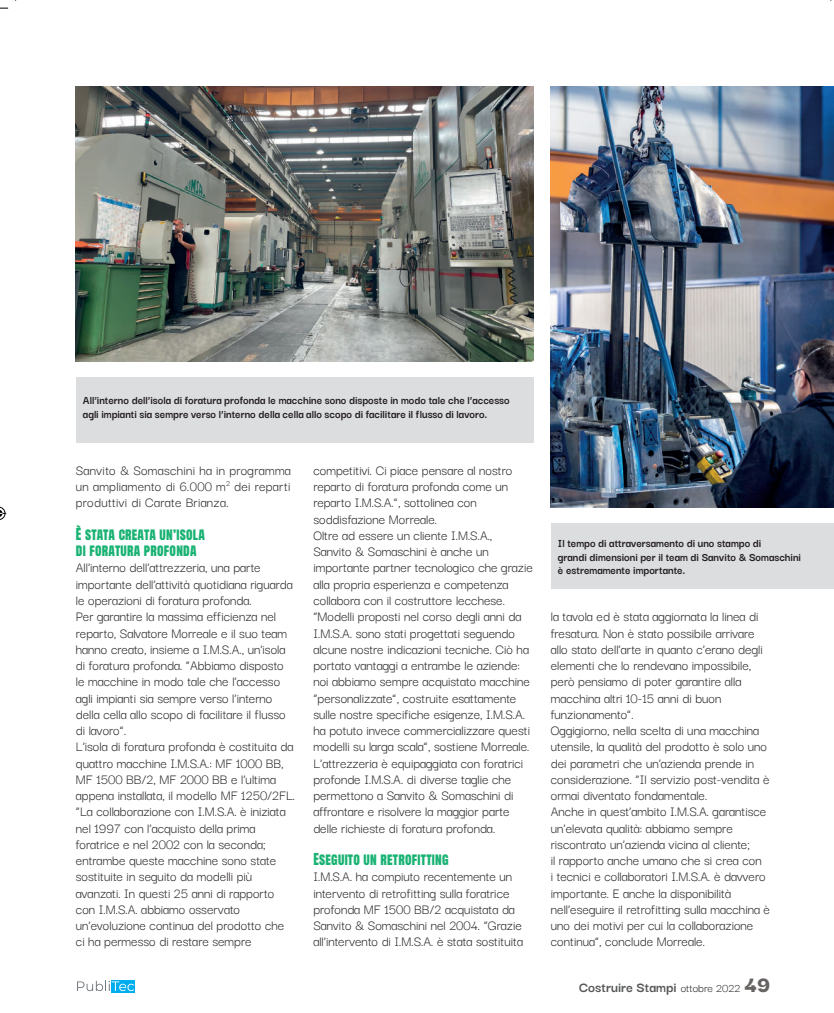
<style>
.page{position:relative;width:834px;height:1013px;background:#fff}
.page>*{position:absolute;margin:0;border:0;box-sizing:border-box;transform-origin:0 0}
.t1{font:15px/16.2px "Darker Grotesque";color:#231f20}
.t2{font:700 15px "Darker Grotesque";color:#57585a}
.t3{font:13.75px/16.2px "Anton";letter-spacing:.02em;color:#19b273}
.t4{font:700 12.5px/13.8px "Darker Grotesque";color:#231f20;scale:.95 1}
.s1{font-weight:400;font-size:12.5px;color:#231f20}
.s2{font-weight:900;font-size:23.75px;color:#676363}
</style>
<div class="page">
<svg style="left:111px;top:980px;width:24px;height:12px"></svg>
<svg style="left:77px;top:980px;width:57px;height:10px"></svg>
<div style="left:76px;top:377px;width:457px;height:65px;background:#dcdddf"></div>
<img style="left:76px;top:86px;width:457px;height:275px">
<img style="left:551px;top:86px;width:283px;height:421px">
<div style="left:551px;top:523px;width:283px;height:65px;background:#dcdddf"></div>
<svg style="left:0;top:7px;width:8px;height:2px"></svg>
<svg style="left:0;top:506px;width:6px;height:14px"></svg>
<p class="t4" style="left:83px;top:392px;width:451px">All’interno dell’isola di foratura profonda le macchine sono disposte in modo tale che l’accesso agli impianti sia sempre verso l’interno della cella allo scopo di facilitare il flusso di lavoro.</p>
<p class="t1" style="left:76px;top:461px;width:216px;text-align:justify">Sanvito &amp; Somaschini ha in programma un ampliamento di 6.000 m<sup>2</sup> dei reparti produttivi di Carate Brianza.</p>
<p class="t3" style="left:76px;top:527px;width:130px">È stata creata un’isola di foratura profonda</p>
<p class="t1" style="left:76px;top:558px;width:221px">All’interno dell’attrezzeria, una parte importante dell’attività quotidiana riguarda le operazioni di foratura profonda.<br>Per garantire la massima efficienza nel reparto, Salvatore Morreale e il suo team hanno creato, insieme a I.M.S.A., un’isola di foratura profonda. “Abbiamo disposto le macchine in modo tale che l’accesso agli impianti sia sempre verso l’interno della cella allo scopo di facilitare il flusso di lavoro”.<br>L’isola di foratura profonda è costituita da quattro macchine I.M.S.A.: MF 1000 BB, MF 1500 BB/2, MF 2000 BB e l’ultima appena installata, il modello MF 1250/2FL. “La collaborazione con I.M.S.A. è iniziata nel 1997 con l’acquisto della prima foratrice e nel 2002 con la seconda; entrambe queste macchine sono state sostituite in seguito da modelli più avanzati. In questi 25 anni di rapporto con I.M.S.A. abbiamo osservato un’evoluzione continua del prodotto che ci ha permesso di restare sempre</p>
<p class="t1" style="left:313px;top:461px;width:221px">competitivi. Ci piace pensare al nostro reparto di foratura profonda come un reparto I.M.S.A.”, sottolinea con soddisfazione Morreale.<br>Oltre ad essere un cliente I.M.S.A., Sanvito &amp; Somaschini è anche un importante partner tecnologico che grazie alla propria esperienza e competenza collabora con il costruttore lecchese. “Modelli proposti nel corso degli anni da I.M.S.A. sono stati progettati seguendo alcune nostre indicazioni tecniche. Ciò ha portato vantaggi a entrambe le aziende: noi abbiamo sempre acquistato macchine “personalizzate”, costruite esattamente sulle nostre specifiche esigenze, I.M.S.A. ha potuto invece commercializzare questi modelli su larga scala”, sostiene Morreale.<br>L’attrezzeria è equipaggiata con foratrici profonde I.M.S.A. di diverse taglie che permettono a Sanvito &amp; Somaschini di affrontare e risolvere la maggior parte delle richieste di foratura profonda.</p>
<p class="t3" style="left:313px;top:852px;width:137px">Eseguito un retrofitting</p>
<p class="t1" style="left:313px;top:867px;width:211px">I.M.S.A. ha compiuto recentemente un intervento di retrofitting sulla foratrice profonda MF 1500 BB/2 acquistata da Sanvito &amp; Somaschini nel 2004. “Grazie all’intervento di I.M.S.A. è stata sostituita</p>
<p class="t4" style="left:558px;top:535px;width:257px">Il tempo di attraversamento di uno stampo di<br>grandi dimensioni per il team di Sanvito &amp; Somaschini è estremamente importante.</p>
<p class="t1" style="left:551px;top:607px;width:221px">la tavola ed è stata aggiornata la linea di fresatura. Non è stato possibile arrivare allo stato dell’arte in quanto c’erano degli elementi che lo rendevano impossibile, però pensiamo di poter garantire alla macchina altri 10-15 anni di buon funzionamento”.<br>Oggigiorno, nella scelta di una macchina utensile, la qualità del prodotto è solo uno dei parametri che un’azienda prende in considerazione. “Il servizio post-vendita è ormai diventato fondamentale.<br>Anche in quest’ambito I.M.S.A. garantisce un’elevata qualità: abbiamo sempre riscontrato un’azienda vicina al cliente;<br>il rapporto anche umano che si crea con<br>i tecnici e collaboratori I.M.S.A. è davvero importante. E anche la disponibilità nell’eseguire il retrofitting sulla macchina è uno dei motivi per cui la collaborazione continua”, conclude Morreale.</p>
<p class="t2" style="left:579px;top:976px;width:193px">Costruire Stampi <span class="s1">ottobre 2022</span> <span class="s2">49</span></p>
</div>
